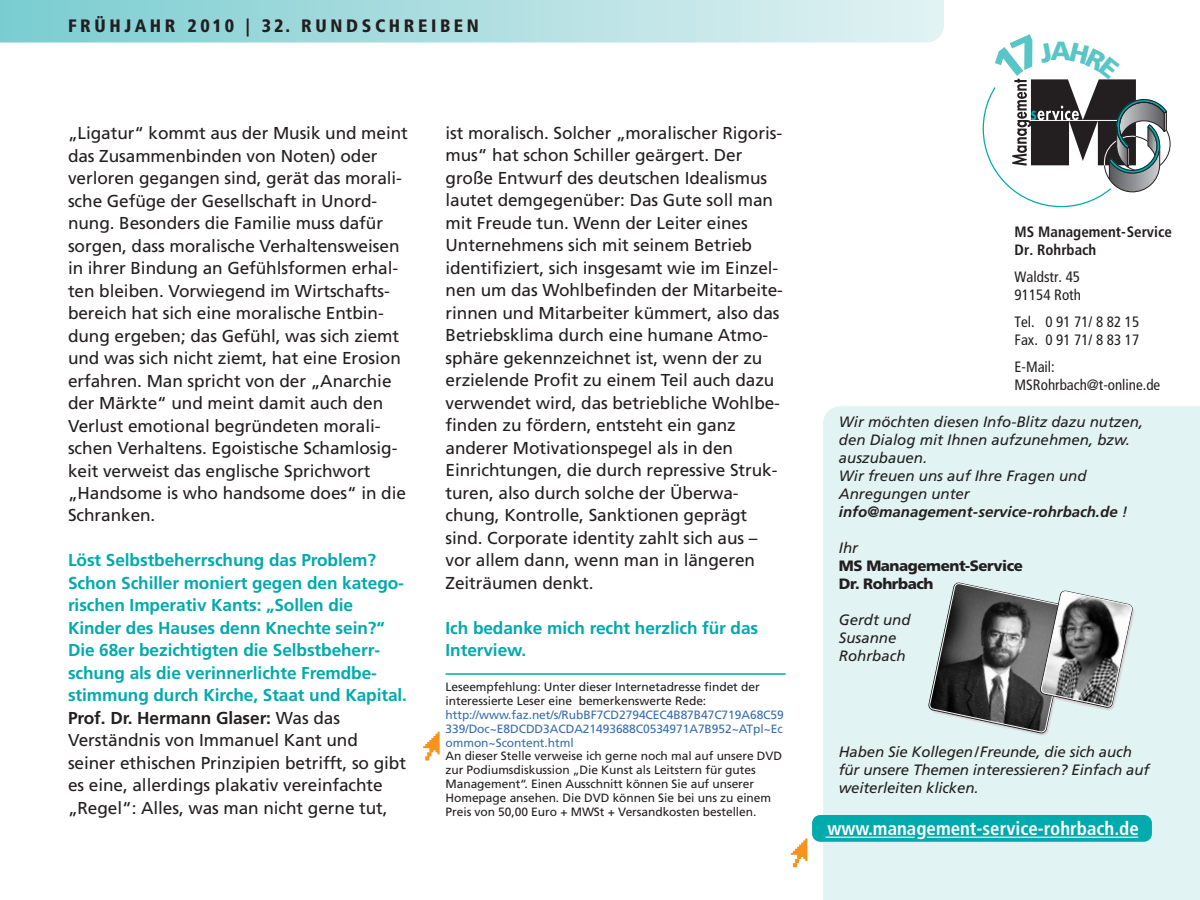
<style>
.page{position:relative;width:1200px;height:900px;background:#fff}
.page>*{position:absolute;margin:0;border:0;box-sizing:border-box;transform-origin:0 0}
.t1{font:700 condensed 18.9px "Frutiger";color:#fff}
.t2{font:900 condensed 18px "Frutiger";letter-spacing:.2em;color:#231f20}
.t3{font:17.25px/22.5px "Frutiger";letter-spacing:-.005em;color:#231f20}
.t4{font:700 17.25px/22.5px "Frutiger";letter-spacing:-.005em;color:#00aaad}
.t5{font:italic 15px/18px "Frutiger";color:#231f20}
.t6{font:condensed 15px/18px "Frutiger";color:#231f20}
.t7{font:700 condensed 15px/18px "Frutiger";color:#231f20}
.t8{font:900 15px/18px "Frutiger";letter-spacing:-.03em;color:#231f20}
.t9{font:12px/13.8px "Frutiger";letter-spacing:-.005em;color:#231f20}
.t10{font:12px/13.8px "Frutiger";letter-spacing:-.005em;color:#396eaa;text-align:justify}
.s1{color:#231f20}
.s2{font-weight:400;color:#231f20}
.s3{font-weight:700}
</style>
<div class="page">
<svg style="left:0;top:0;width:944px;height:43px;background:#afdfe1"></svg>
<svg style="left:423px;top:732px;width:17px;height:29px"></svg>
<hr style="left:446px;top:673px;width:340px;height:2px;background:#00aaad">
<div style="left:823px;top:406px;width:377px;height:494px;background:#e2f3f4"></div>
<div style="left:812px;top:815px;width:340px;height:27px;background:#00aaad;border-radius:8px"></div>
<svg style="left:791px;top:838px;width:16px;height:29px"></svg>
<hr style="left:826px;top:837px;width:89px;height:1px;background:#fff">
<hr style="left:927px;top:837px;width:211px;height:1px;background:#fff">
<svg style="left:928px;top:583px;width:207px;height:153px;background:#888d8d"></svg>
<svg style="left:986px;top:78px;width:185px;height:116px"></svg>
<p class="t2" style="left:68px;top:14px;width:412px">FRÜHJAHR 2010 | 32. RUNDSCHREIBEN</p>
<p class="t3" style="left:68px;top:122px;width:341px">„Ligatur“ kommt aus der Musik und meint das Zusammenbinden von Noten) oder verloren gegangen sind, gerät das morali&shy;sche Gefüge der Gesellschaft in Unord&shy;nung. Besonders die Familie muss dafür sorgen, dass moralische Verhaltensweisen in ihrer Bindung an Gefühlsformen erhal&shy;ten bleiben. Vorwiegend im Wirtschafts&shy;bereich hat sich eine moralische Entbin&shy;dung ergeben; das Gefühl, was sich ziemt und was sich nicht ziemt, hat eine Erosion erfahren. Man spricht von der „Anarchie der Märkte“ und meint damit auch den Verlust emotional begründeten morali&shy;schen Verhaltens. Egoistische Schamlosig&shy;keit verweist das englische Sprichwort „Handsome is who handsome does“ in die Schranken.</p>
<p class="t4" style="left:68px;top:549px;width:341px">Löst Selbstbeherrschung das Problem?<br>Schon Schiller moniert gegen den katego&shy;rischen Imperativ Kants: „Sollen die Kinder des Hauses denn Knechte sein?“ Die 68er bezichtigten die Selbstbeherr&shy;schung als die verinnerlichte Fremdbe&shy;stimmung durch Kirche, Staat und Kapital.<br><span class="s1">Prof. Dr. Hermann Glaser:</span> <span class="s2">Was das Verständnis von Immanuel Kant und seiner ethischen Prinzipien betrifft, so gibt es eine, allerdings plakativ vereinfachte „Regel“: Alles, was man nicht gerne tut,</span></p>
<p class="t3" style="left:446px;top:122px;width:339px">ist moralisch. Solcher „moralischer Rigoris&shy;mus“ hat schon Schiller geärgert. Der große Entwurf des deutschen Idealismus lautet demgegenüber: Das Gute soll man mit Freude tun. Wenn der Leiter eines Unternehmens sich mit seinem Betrieb identifiziert, sich insgesamt wie im Einzel&shy;nen um das Wohlbefinden der Mitarbeite&shy;rinnen und Mitarbeiter kümmert, also das Betriebsklima durch eine humane Atmo&shy;sphäre gekennzeichnet ist, wenn der zu erzielende Profit zu einem Teil auch dazu verwendet wird, das betriebliche Wohlbe&shy;finden zu fördern, entsteht ein ganz anderer Motivationspegel als in den Einrichtungen, die durch repressive Struk&shy;turen, also durch solche der Überwa&shy;chung, Kontrolle, Sanktionen geprägt sind. Corporate identity zahlt sich aus – vor allem dann, wenn man in längeren Zeiträumen denkt.</p>
<p class="t4" style="left:446px;top:616px;width:314px">Ich bedanke mich recht herzlich für das<br>Interview.</p>
<p class="t9" style="left:446px;top:680px;width:316px">Leseempfehlung: Unter dieser Internetadresse findet der interessierte Leser eine bemerkenswerte Rede:</p>
<p class="t10" style="left:446px;top:708px;width:340px">http://www.faz.net/s/RubBF7CD2794CEC4B87B47C719A68C59<br>339/Doc~E8DCDD3ACDA21493688C0534971A7B952~ATpl~Ec ommon~Scontent.html</p>
<p class="t9" style="left:446px;top:749px;width:338px">An dieser Stelle verweise ich gerne noch mal auf unsere DVD zur Podiumsdiskussion „Die Kunst als Leitstern für gutes Management“. Einen Ausschnitt können Sie auf unserer Homepage ansehen. Die DVD können Sie bei uns zu einem Preis von 50,00 Euro + MWSt + Versandkosten bestellen.</p>
<p class="t7" style="left:1015px;top:223px;width:159px">MS Management- Service<br>Dr. Rohrbach</p>
<p class="t6" style="left:1015px;top:268px;width:68px">Waldstr. 45<br>91154 Roth</p>
<p class="t6" style="left:1015px;top:313px;width:126px">Tel. 0 91 71/ 8 82 15<br>Fax. 0 91 71/ 8 83 17</p>
<p class="t6" style="left:1015px;top:358px;width:147px">E-Mail:<br>MSRohrbach@t-online.de</p>
<p class="t5" style="left:839px;top:413px;width:306px">Wir möchten diesen Info-Blitz dazu nutzen, den Dialog mit Ihnen aufzunehmen, bzw. auszubauen.<br>Wir freuen uns auf Ihre Fragen und<br>Anregungen unter <span class="s3">info@management-service-rohrbach.de</span> !</p>
<p class="t5" style="left:839px;top:539px;width:21px">Ihr</p>
<p class="t8" style="left:839px;top:557px;width:185px">MS Management-Service<br>Dr. Rohrbach</p>
<p class="t5" style="left:839px;top:611px;width:73px">Gerdt und<br>Susanne<br>Rohrbach</p>
<p class="t5" style="left:839px;top:743px;width:312px">Haben Sie Kollegen/Freunde, die sich auch für unsere Themen interessieren? Einfach auf weiterleiten klicken.</p>
<p class="t1" style="left:827px;top:817px;width:313px">www.management-service-rohrbach.de</p>
</div>
